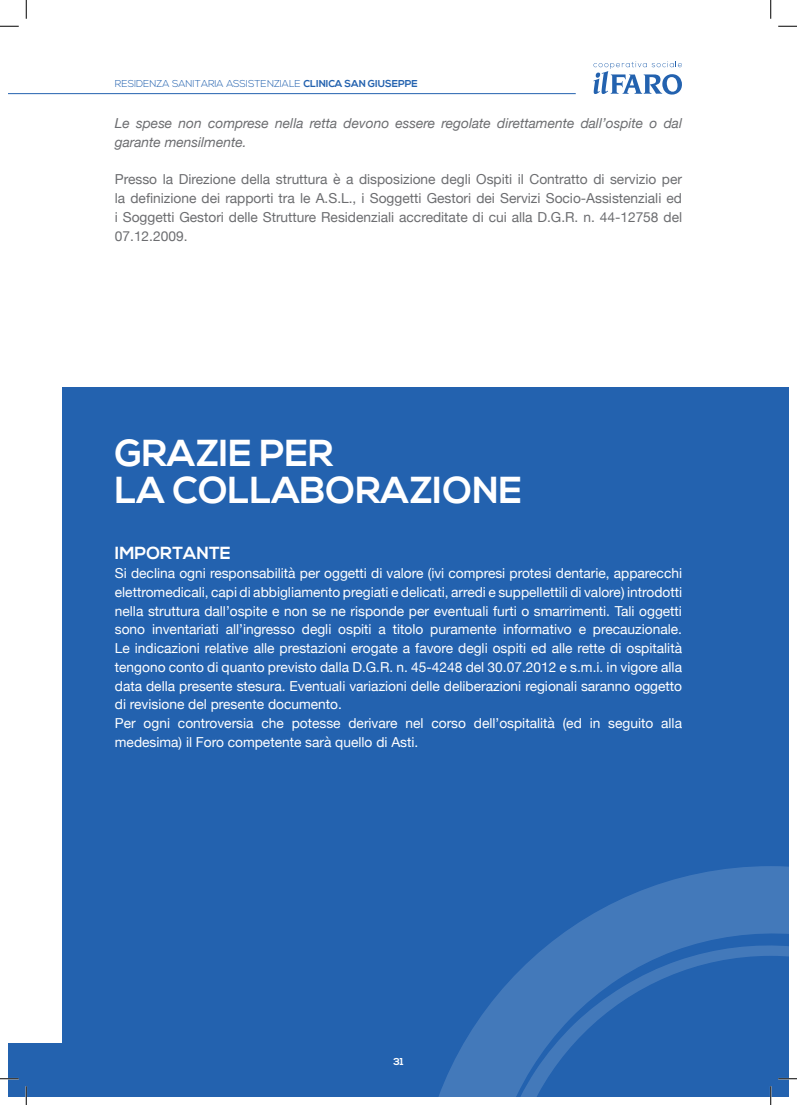
<style>
.page{position:relative;width:797px;height:1105px;background:#fff}
.page>*{position:absolute;margin:0;border:0;box-sizing:border-box;transform-origin:0 0}
.t1{font:700 37.5px/37.5px "Nexa";color:#fff}
.t2{font:700 17.5px "Nexa";color:#fff}
.t3{font:13.75px/18.8px "Helvetica Neue";color:#fff}
.t4{font:13.75px/18.8px "Helvetica Neue";color:#6c6d70;text-align:justify}
.t5{font:italic 13.75px/18.8px "Helvetica Neue";color:#6c6d70}
.t6{font:300 10px "Nexa";color:#2362af}
.t7{font:700 10px "Nexa";color:#fff}
.s1{font-weight:700}
</style>
<div class="page">
<svg style="left:593px;top:62px;width:89px;height:32px"></svg>
<hr style="left:9px;top:93px;width:566px;height:1px;background:#2362af">
<div style="left:9px;top:1043px;width:779px;height:53px;background:#2362af"></div>
<div style="left:62px;top:388px;width:726px;height:659px;background:#2362af"></div>
<svg style="left:439px;top:866px;width:349px;height:230px"></svg>
<svg style="left:0;top:25px;width:19px;height:2px"></svg>
<svg style="left:778px;top:25px;width:19px;height:2px"></svg>
<svg style="left:0;top:1078px;width:19px;height:1px"></svg>
<svg style="left:778px;top:1078px;width:19px;height:1px"></svg>
<svg style="left:25px;top:0;width:2px;height:19px"></svg>
<svg style="left:25px;top:1086px;width:2px;height:19px"></svg>
<svg style="left:770px;top:0;width:1px;height:19px"></svg>
<svg style="left:770px;top:1086px;width:1px;height:19px"></svg>
<p class="t6" style="left:115px;top:78px;width:304px">RESIDENZA SANITARIA ASSISTENZIALE <span class="s1">CLINICA SAN GIUSEPPE</span></p>
<p class="t5" style="left:115px;top:115px;width:568px">Le spese non comprese nella retta devono essere regolate direttamente dall’ospite o dal garante mensilmente.</p>
<p class="t4" style="left:115px;top:171px;width:568px">Presso la Direzione della struttura è a disposizione degli Ospiti il Contratto di servizio per la definizione dei rapporti tra le A.S.L., i Soggetti Gestori dei Servizi Socio-Assistenziali ed i Soggetti Gestori delle Strutture Residenziali accreditate di cui alla D.G.R. n. 44-12758 del 07.12.2009.</p>
<h1 class="t1" style="left:115px;top:435px;width:409px">GRAZIE PER<br>LA COLLABORAZIONE</h1>
<p class="t2" style="left:115px;top:543px;width:117px">IMPORTANTE</p>
<p class="t3" style="left:115px;top:565px;width:568px">Si declina ogni responsabilità per oggetti di valore (ivi compresi protesi dentarie, apparecchi elettromedicali, capi di abbigliamento pregiati e delicati, arredi e suppellettili di valore) introdotti nella struttura dall’ospite e non se ne risponde per eventuali furti o smarrimenti. Tali oggetti sono inventariati all’ingresso degli ospiti a titolo puramente informativo e precauzionale.<br>Le indicazioni relative alle prestazioni erogate a favore degli ospiti ed alle rette di ospitalità tengono conto di quanto previsto dalla D.G.R. n. 45-4248 del 30.07.2012 e s.m.i. in vigore alla data della presente stesura. Eventuali variazioni delle deliberazioni regionali saranno oggetto di revisione del presente documento.<br>Per ogni controversia che potesse derivare nel corso dell’ospitalità (ed in seguito alla medesima) il Foro competente sarà quello di Asti.</p>
<p class="t7" style="left:393px;top:1055px;width:12px">31</p>
</div>
